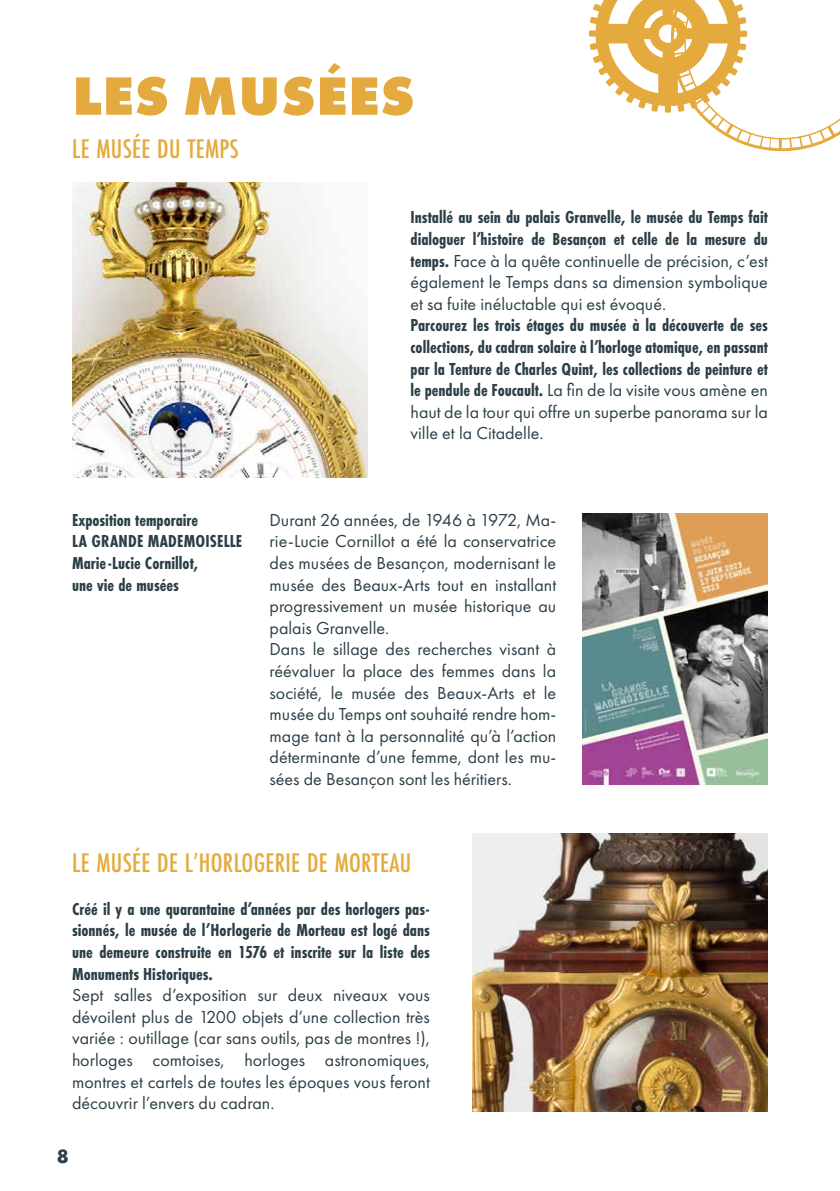
<style>
.page{position:relative;width:840px;height:1191px;background:#fff}
.page>*{position:absolute;margin:0;border:0;box-sizing:border-box;transform-origin:0 0}
.t1{font:800 56px "Futura PT";letter-spacing:.01em;color:#e5aa3d}
.t2{font:500 28px "Futura PT Cond";letter-spacing:.01em;color:#e5aa3d}
.t3{font:700 20px "Futura PT";color:#2c3f48}
.t4{font:18px/21.6px "Futura PT";color:#2c3f48;text-align:justify}
.t5{font:700 18px/21.6px "Futura PT Cond";color:#2c3f48}
.s1{font-family:"Futura PT Cond";font-weight:700}
</style>
<div class="page">
<img style="left:472px;top:833px;width:295px;height:278px">
<img style="left:73px;top:183px;width:295px;height:295px">
<img style="left:582px;top:513px;width:185px;height:271px">
<svg style="left:589px;top:0;width:250px;height:152px"></svg>
<h1 class="t1" style="left:72px;top:60px;width:344px">LES MUSÉES</h1>
<h2 class="t2" style="left:72px;top:133px;width:168px">LE MUSÉE DU TEMPS</h2>
<p class="t5" style="left:410px;top:206px;width:359px">Installé au sein du palais Granvelle, le musée du Temps fait dialoguer l’histoire de Besançon et celle de la mesure du</p>
<p class="t4" style="left:410px;top:250px;width:358px"><span class="s1">temps.</span> Face à la quête continuelle de précision, c’est également le Temps dans sa dimension symbolique et sa fuite inéluctable qui est évoqué.</p>
<p class="t5" style="left:410px;top:314px;width:359px;text-align:justify">Parcourez les trois étages du musée à la découverte de ses collections, du cadran solaire à l’horloge atomique, en passant par la Tenture de Charles Quint, les collections de peinture et</p>
<p class="t4" style="left:410px;top:379px;width:359px"><span class="s1">le pendule de Foucault.</span> La fin de la visite vous amène en haut de la tour qui offre un superbe panorama sur la ville et la Citadelle.</p>
<p class="t5" style="left:72px;top:509px;width:172px">Exposition temporaire<br>LA GRANDE MADEMOISELLE<br>Marie-Lucie Cornillot,<br>une vie de musées</p>
<p class="t4" style="left:269px;top:509px;width:288px;text-align:left">Durant 26 années, de 1946 à 1972, Ma&shy;rie-Lucie Cornillot a été la conservatrice des musées de Besançon, modernisant le musée des Beaux-Arts tout en installant progressivement un musée historique au palais Granvelle.<br>Dans le sillage des recherches visant à réévaluer la place des femmes dans la société, le musée des Beaux-Arts et le musée du Temps ont souhaité rendre hom&shy;mage tant à la personnalité qu’à l’action déterminante d’une femme, dont les mu&shy;sées de Besançon sont les héritiers.</p>
<h2 class="t2" style="left:72px;top:845px;width:340px">LE MUSÉE DE L’HORLOGERIE DE MORTEAU</h2>
<p class="t5" style="left:72px;top:898px;width:359px;text-align:justify">Créé il y a une quarantaine d’années par des horlogers pas&shy;sionnés, le musée de l’Horlogerie de Morteau est logé dans une demeure construite en 1576 et inscrite sur la liste des Monuments Historiques.</p>
<p class="t4" style="left:72px;top:984px;width:359px">Sept salles d’exposition sur deux niveaux vous dévoilent plus de 1200 objets d’une collection très variée : outillage (car sans outils, pas de montres !), horloges comtoises, horloges astronomiques, montres et cartels de toutes les époques vous feront découvrir l’envers du cadran.</p>
<p class="t3" style="left:57px;top:1143px;width:13px">8</p>
</div>
